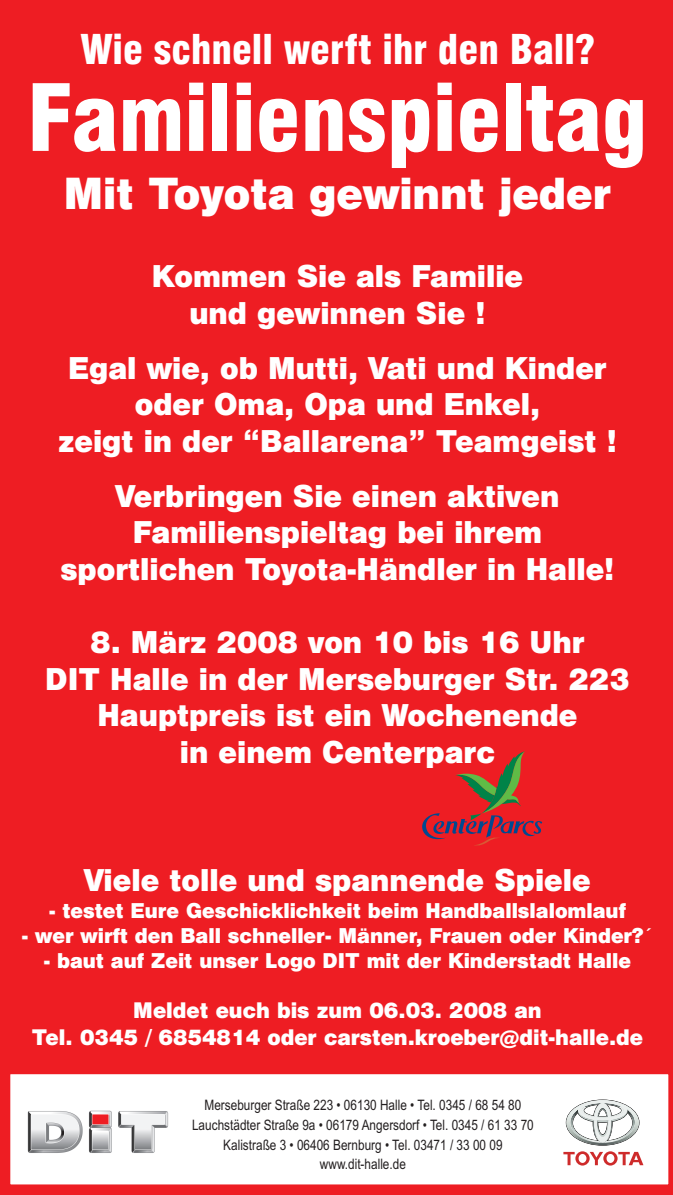
<style>
.page{position:relative;width:673px;height:1195px;background:#fff}
.page>*{position:absolute;margin:0;border:0;box-sizing:border-box;transform-origin:0 0}
.t1{font:900 condensed 90px "Swiss 721 BT";color:#fff}
.t2{font:900 condensed 40px "Swiss 721 BT";color:#fff}
.t3{font:40px "Swiss 721 BT Black No 2";color:#fff}
.t4{font:28px/36.6px "Swiss 721 BT Black No 2";color:#fff;text-align:center}
.t5{font:20px/26.1px "Swiss 721 BT Black No 2";color:#fff;text-align:center}
.t6{font:19px "Swiss 721 BT Black No 2";color:#fff}
.t7{font:14.4px/19.6px "Arial Narrow";color:#231f20;text-align:center}
</style>
<div class="page">
<div style="left:0;top:0;width:673px;height:1067px;background:#ee1d23"></div>
<svg style="left:0;top:1067px;width:673px;height:127px"></svg>
<svg style="left:422px;top:751px;width:120px;height:95px"></svg>
<h2 class="t2" style="left:80px;top:34px;width:516px">Wie schnell werft ihr den Ball?</h2>
<h1 class="t1" style="left:27px;top:82px;width:622px">Familienspieltag</h1>
<h2 class="t3" style="left:64px;top:178px;width:548px">Mit Toyota gewinnt jeder</h2>
<p class="t4" style="left:152px;top:262px;width:373px">Kommen Sie als Familie und gewinnen Sie !</p>
<p class="t4" style="left:58px;top:353px;width:560px">Egal wie, ob Mutti, Vati und Kinder oder Oma, Opa und Enkel,<br>zeigt in der “Ballarena” Teamgeist !</p>
<p class="t4" style="left:60px;top:481px;width:555px">Verbringen Sie einen aktiven<br>Familienspieltag bei ihrem sportlichen Toyota-Händler in Halle!</p>
<p class="t4" style="left:45px;top:627px;width:586px">8. März 2008 von 10 bis 16 Uhr<br>DIT Halle in der Merseburger Str. 223<br>Hauptpreis ist ein Wochenende<br>in einem Centerparc</p>
<p class="t4" style="left:84px;top:865px;width:508px">Viele tolle und spannende Spiele</p>
<p class="t6" style="left:49px;top:903px;width:578px">- testet Eure Geschicklichkeit beim Handballslalomlauf</p>
<p class="t6" style="left:22px;top:928px;width:632px">- wer wirft den Ball schneller- Männer, Frauen oder Kinder?´</p>
<p class="t6" style="left:44px;top:953px;width:588px">- baut auf Zeit unser Logo DIT mit der Kinderstadt Halle</p>
<p class="t5" style="left:32px;top:999px;width:613px">Meldet euch bis zum 06.03. 2008 an<br>Tel. 0345 / 6854814 oder carsten.kroeber@dit-halle.de</p>
<p class="t7" style="left:192px;top:1096px;width:343px">Merseburger Straße 223 • 06130 Halle • Tel. 0345 / 68 54 80<br>Lauchstädter Straße 9a • 06179 Angersdorf • Tel. 0345 / 61 33 70<br>Kalistraße 3 • 06406 Bernburg • Tel. 03471 / 33 00 09 www.dit-halle.de</p>
</div>
